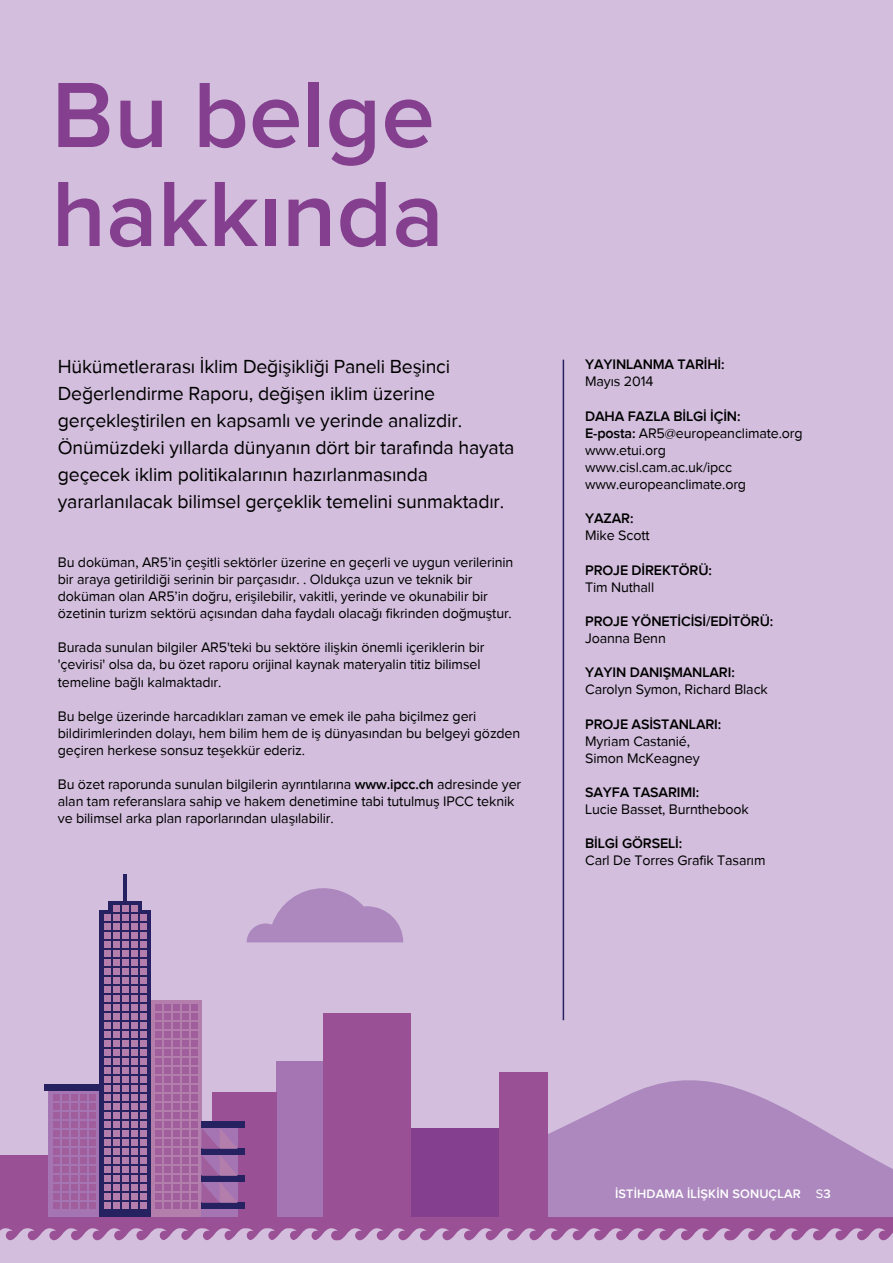
<style>
.page{position:relative;width:893px;height:1263px;background:#d3bfdd}
.page>*{position:absolute;margin:0;border:0;box-sizing:border-box;transform-origin:0 0}
.t1{font:600 96px/99px "Proxima Nova";color:#843f8f}
.t2{font:19.5px/27px "Proxima Nova";letter-spacing:-.01em;color:#000}
.t3{font:14.25px/17.1px "Proxima Nova";letter-spacing:-.01em;color:#000}
.t4{font:600 14.25px "Proxima Nova";letter-spacing:-.01em;color:#000}
.t5{font:600 12.75px "Proxima Nova";letter-spacing:.01em;color:#fff}
.s1{font-weight:600}
.s2{font-weight:400}
</style>
<div class="page">
<svg style="left:547px;top:1072px;width:346px;height:145px;fill:#ac88be"></svg>
<hr style="left:563px;top:360px;width:1px;height:660px;background:#262262">
<div style="left:399px;top:1128px;width:100px;height:91px;background:#843f8f"></div>
<div style="left:499px;top:1072px;width:48px;height:147px;background:#9a5095"></div>
<hr style="left:124px;top:874px;width:3px;height:32px;background:#262262">
<svg style="left:0;top:888px;width:404px;height:329px"></svg>
<div style="left:0;top:1217px;width:893px;height:46px;background:#9a5095"></div>
<svg style="left:0;top:1228px;width:893px;height:35px"></svg>
<div style="left:323px;top:1013px;width:88px;height:210px;background:#9a5095"></div>
<h1 class="t1" style="left:52px;top:70px;width:394px">Bu belge hakkında</h1>
<p class="t2" style="left:58px;top:353px;width:458px">Hükümetlerarası İklim Değişikliği Paneli Beşinci Değerlendirme Raporu, değişen iklim üzerine gerçekleştirilen en kapsamlı ve yerinde analizdir.<br>Önümüzdeki yıllarda dünyanın dört bir tarafında hayata geçecek iklim politikalarının hazırlanmasında yararlanılacak bilimsel gerçeklik temelini sunmaktadır.</p>
<p class="t3" style="left:58px;top:554px;width:457px">Bu doküman, AR5’in çeşitli sektörler üzerine en geçerli ve uygun verilerinin bir araya getirildiği serinin bir parçasıdır. . Oldukça uzun ve teknik bir doküman olan AR5’in doğru, erişilebilir, vakitli, yerinde ve okunabilir bir özetinin turizm sektörü açısından daha faydalı olacağı fikrinden doğmuştur.</p>
<p class="t3" style="left:58px;top:639px;width:428px">Burada sunulan bilgiler AR5'teki bu sektöre ilişkin önemli içeriklerin bir 'çevirisi' olsa da, bu özet raporu orijinal kaynak materyalin titiz bilimsel temeline bağlı kalmaktadır.</p>
<p class="t3" style="left:58px;top:708px;width:464px">Bu belge üzerinde harcadıkları zaman ve emek ile paha biçilmez geri bildirimlerinden dolayı, hem bilim hem de iş dünyasından bu belgeyi gözden geçiren herkese sonsuz teşekkür ederiz.</p>
<p class="t3" style="left:58px;top:776px;width:465px">Bu özet raporunda sunulan bilgilerin ayrıntılarına <span class="s1">www.ipcc.ch</span> adresinde yer alan tam referanslara sahip ve hakem denetimine tabi tutulmuş IPCC teknik ve bilimsel arka plan raporlarından ulaşılabilir.</p>
<p class="t4" style="left:585px;top:357px;width:141px">YAYINLANMA TARİHİ:</p>
<p class="t3" style="left:585px;top:373px;width:70px">Mayıs 2014</p>
<p class="t3" style="left:585px;top:408px;width:219px"><span class="s1">DAHA FAZLA BİLGİ İÇİN:<br>E-posta:</span> AR5@europeanclimate.org www.etui.org www.cisl.cam.ac.uk/ipcc www.europeanclimate.org</p>
<p class="t4" style="left:585px;top:510px;width:50px">YAZAR:</p>
<p class="t3" style="left:585px;top:527px;width:66px">Mike Scott</p>
<p class="t4" style="left:585px;top:562px;width:128px">PROJE DİREKTÖRÜ:</p>
<p class="t3" style="left:585px;top:579px;width:71px">Tim Nuthall</p>
<p class="t4" style="left:585px;top:613px;width:190px">PROJE YÖNETİCİSİ/EDİTÖRÜ:</p>
<p class="t3" style="left:585px;top:630px;width:82px">Joanna Benn</p>
<p class="t4" style="left:585px;top:664px;width:151px">YAYIN DANIŞMANLARI:</p>
<p class="t3" style="left:585px;top:681px;width:184px">Carolyn Symon, Richard Black</p>
<p class="t4" style="left:585px;top:716px;width:138px">PROJE ASİSTANLARI:</p>
<p class="t3" style="left:585px;top:733px;width:116px">Myriam Castanié,<br>Simon McKeagney</p>
<p class="t4" style="left:585px;top:784px;width:115px">SAYFA TASARIMI:</p>
<p class="t3" style="left:585px;top:801px;width:165px">Lucie Basset, Burnthebook</p>
<p class="t4" style="left:585px;top:835px;width:98px">BİLGİ GÖRSELİ:</p>
<p class="t3" style="left:585px;top:852px;width:182px">Carl De Torres Grafik Tasarım</p>
<p class="t5" style="left:615px;top:1187px;width:217px">İSTİHDAMA İLİŞKİN SONUÇLAR <span class="s2">S</span>3</p>
</div>
